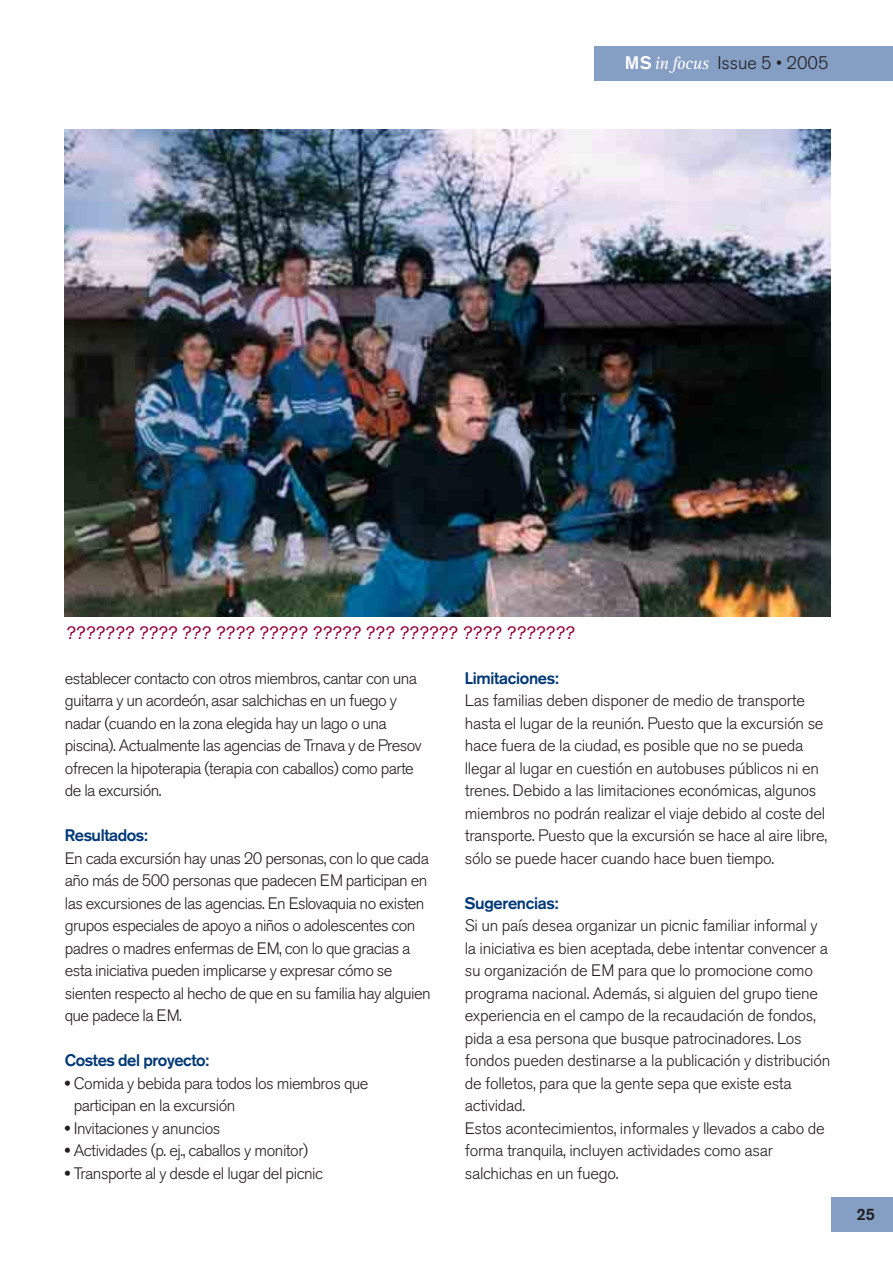
<style>
.page{position:relative;width:893px;height:1263px;background:#fff}
.page>*{position:absolute;margin:0;border:0;box-sizing:border-box;transform-origin:0 0}
.t1{font:italic 18px "Akzidenz Grotesk BE";color:#940030}
.t2{font:300 18px "Akzidenz Grotesk BE";color:#231f20}
.t3{font:300 16.5px/22.5px "Akzidenz Grotesk BE";letter-spacing:-.02em;color:#231f20}
.t4{font:700 16.5px "Akzidenz Grotesk";letter-spacing:-.02em;color:#003876}
.t5{font:500 16.5px "Akzidenz Grotesk BE";color:#231f20}
.s1{font-weight:500;color:#fff}
.s2{font-family:"Rotis Serif";font-weight:400;font-style:italic;color:#fff}
.s3{font-weight:800}
</style>
<div class="page">
<div style="left:594px;top:47px;width:298px;height:34px;background:#859ec4"></div>
<div style="left:831px;top:1197px;width:61px;height:34px;background:#859ec4"></div>
<img style="left:65px;top:130px;width:765px;height:486px">
<p class="t2" style="left:625px;top:57px;width:205px"><span class="s1">MS</span><span class="s2">infocus</span> Issue 5 • 2005</p>
<p class="t1" style="left:65px;top:626px;width:510px">??????? ???? ??? ???? ????? ????? ??? ?????? ???? ???????</p>
<p class="t3" style="left:65px;top:669px;width:358px">establecer contacto con otros miembros, cantar con una guitarra y un acordeón, asar salchichas en un fuego y nadar (cuando en la zona elegida hay un lago o una piscina). Actualmente las agencias de Trnava y de Presov ofrecen la hipoterapia (terapia con caballos) como parte de la excursión.</p>
<p class="t4" style="left:65px;top:830px;width:85px">Resultados:</p>
<p class="t3" style="left:65px;top:849px;width:367px">En cada excursión hay unas 20 personas, con lo que cada año más de 500 personas que padecen EM participan en las excursiones de las agencias. En Eslovaquia no existen grupos especiales de apoyo a niños o adolescentes con padres o madres enfermas de EM, con lo que gracias a esta iniciativa pueden implicarse y expresar cómo se sienten respecto al hecho de que en su familia hay alguien que padece la EM.</p>
<p class="t4" style="left:65px;top:1055px;width:146px">Costes del proyecto:</p>
<p class="t3" style="left:74px;top:1074px;width:296px;text-indent:-9px"><span class="s3">•</span> Comida y bebida para todos los miembros que participan en la excursión</p>
<p class="t3" style="left:65px;top:1119px;width:157px"><span class="s3">•</span> Invitaciones y anuncios</p>
<p class="t3" style="left:65px;top:1142px;width:245px"><span class="s3">•</span> Actividades (p. ej., caballos y monitor)</p>
<p class="t3" style="left:65px;top:1164px;width:260px"><span class="s3">•</span> Transporte al y desde el lugar del picnic</p>
<p class="t4" style="left:465px;top:672px;width:96px">Limitaciones:</p>
<p class="t3" style="left:465px;top:692px;width:364px">Las familias deben disponer de medio de transporte hasta el lugar de la reunión. Puesto que la excursión se hace fuera de la ciudad, es posible que no se pueda llegar al lugar en cuestión en autobuses públicos ni en trenes. Debido a las limitaciones económicas, algunos miembros no podrán realizar el viaje debido al coste del transporte. Puesto que la excursión se hace al aire libre, sólo se puede hacer cuando hace buen tiempo.</p>
<p class="t4" style="left:465px;top:897px;width:96px">Sugerencias:</p>
<p class="t3" style="left:465px;top:916px;width:367px">Si un país desea organizar un picnic familiar informal y la iniciativa es bien aceptada, debe intentar convencer a su organización de EM para que lo promocione como programa nacional. Además, si alguien del grupo tiene experiencia en el campo de la recaudación de fondos, pida a esa persona que busque patrocinadores. Los fondos pueden destinarse a la publicación y distribución de folletos, para que la gente sepa que existe esta actividad.<br>Estos acontecimientos, informales y llevados a cabo de forma tranquila, incluyen actividades como asar salchichas en un fuego.</p>
<p class="t5" style="left:856px;top:1208px;width:20px">25</p>
</div>
